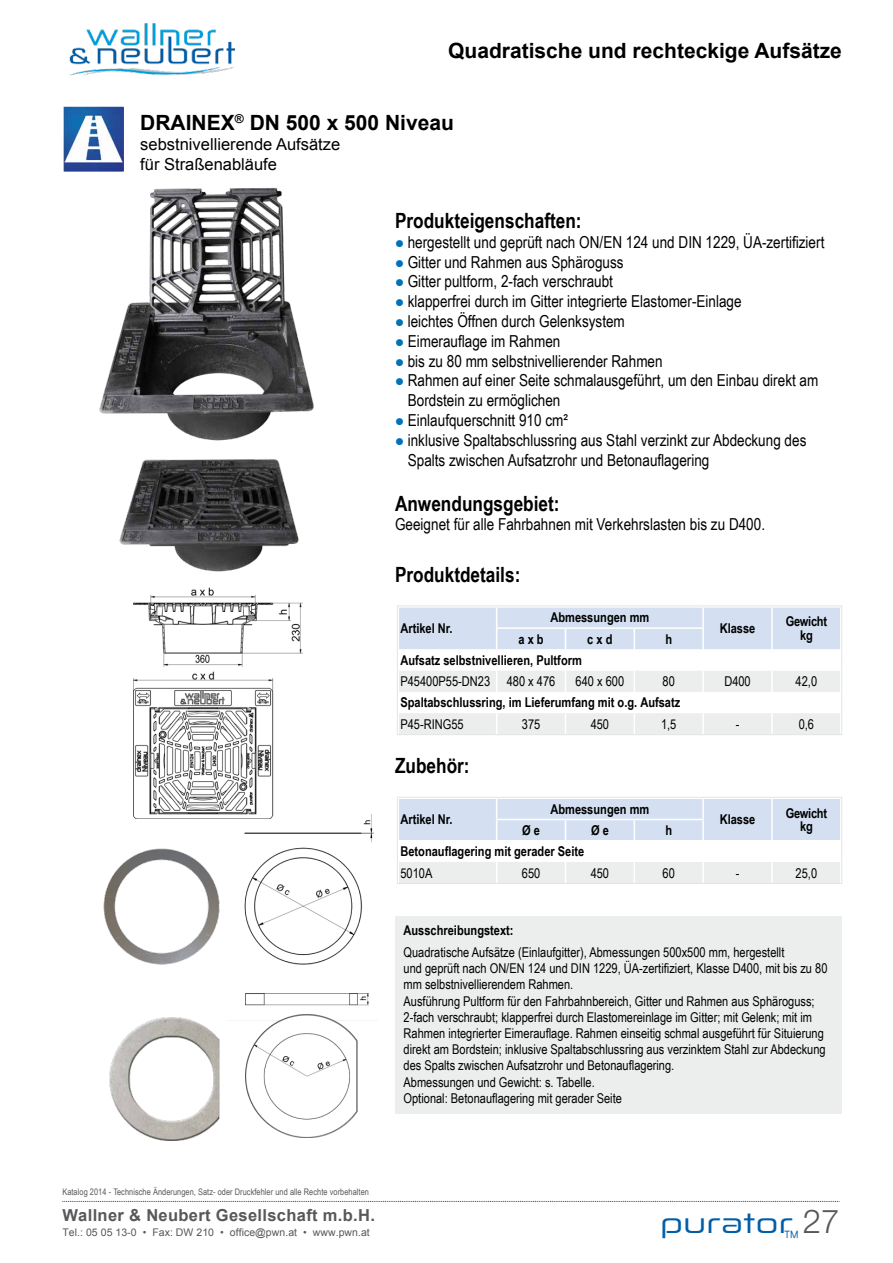
<style>
.page{position:relative;width:893px;height:1263px;background:#fff}
.page>*{position:absolute;margin:0;border:0;box-sizing:border-box;transform-origin:0 0}
.t1{font:300 33px "Helvetica Neue LT Std";color:#58585a}
.t2{font:27.6px "Zekton Rg";letter-spacing:.01em;color:#005ea8;scale:1.33 1}
.t3{font:700 21px "Arial Narrow";color:#000}
.t4{font:700 21px "Arial";color:#000}
.t5{font:16.5px/19.8px "Arial Narrow";color:#000}
.t6{font:16.5px/19.8px "Arial";color:#000}
.t7{font:700 16.5px "Arial";letter-spacing:.02em;color:#58585a}
.t8{font:13.5px/16.2px "Arial Narrow";color:#000}
.t9{font:700 13.5px "Arial Narrow";color:#000}
.t10{font:700 13.5px/13.5px "Arial Narrow";letter-spacing:-.02em;color:#000;text-align:center}
.t11{font:10.5px "Arial";letter-spacing:.005em;color:#58585a}
.t12{font:9px "Arial Narrow";letter-spacing:.005em;color:#58585a}
.s1{color:#0072ba}
</style>
<div class="page">
<svg style="left:62px;top:1201px;width:777px;height:1px"></svg>
<img style="left:69px;top:23px;width:166px;height:53px">
<div style="left:395px;top:916px;width:446px;height:198px;background:#eceded"></div>
<img style="left:64px;top:106px;width:59px;height:65px">
<svg style="left:399px;top:608px;width:441px;height:125px"></svg>
<hr style="left:702px;top:713px;width:2px;height:21px;background:#fff">
<hr style="left:771px;top:713px;width:2px;height:21px;background:#fff">
<div style="left:397px;top:606px;width:445px;height:129px;border:1px solid #e3e4e4"></div>
<svg style="left:399px;top:799px;width:441px;height:83px"></svg>
<hr style="left:702px;top:862px;width:2px;height:21px;background:#fff">
<hr style="left:771px;top:862px;width:2px;height:21px;background:#fff">
<div style="left:397px;top:797px;width:445px;height:87px;border:1px solid #e3e4e4"></div>
<img style="left:119px;top:459px;width:180px;height:113px">
<img style="left:133px;top:587px;width:169px;height:232px">
<img style="left:227px;top:814px;width:147px;height:180px">
<img style="left:245px;top:994px;width:124px;height:144px">
<img style="left:103px;top:848px;width:117px;height:117px">
<img style="left:109px;top:1017px;width:111px;height:123px">
<img style="left:99px;top:187px;width:215px;height:254px">
<h3 class="t4" style="left:448px;top:36px;width:395px">Quadratische und rechteckige Aufsätze</h3>
<h3 class="t4" style="left:140px;top:109px;width:315px">DRAINEX<sup>®</sup> DN 500 x 500 Niveau</h3>
<p class="t6" style="left:140px;top:134px;width:201px">sebstnivellierende Aufsätze für Straßenabläufe</p>
<h3 class="t3" style="left:395px;top:205px;width:188px">Produkteigenschaften:</h3>
<p class="t5" style="left:395px;top:231px;width:431px"><span class="s1">●</span> hergestellt und geprüft nach ON/EN 124 und DIN 1229, ÜA-zertifiziert</p>
<p class="t5" style="left:395px;top:251px;width:230px"><span class="s1">●</span> Gitter und Rahmen aus Sphäroguss</p>
<p class="t5" style="left:395px;top:271px;width:220px"><span class="s1">●</span> Gitter pultform, 2-fach verschraubt</p>
<p class="t5" style="left:395px;top:291px;width:348px"><span class="s1">●</span> klapperfrei durch im Gitter integrierte Elastomer-Einlage</p>
<p class="t5" style="left:395px;top:311px;width:231px"><span class="s1">●</span> leichtes Öffnen durch Gelenksystem</p>
<p class="t5" style="left:395px;top:330px;width:167px"><span class="s1">●</span> Eimerauflage im Rahmen</p>
<p class="t5" style="left:395px;top:350px;width:269px"><span class="s1">●</span> bis zu 80 mm selbstnivellierender Rahmen</p>
<p class="t5" style="left:408px;top:370px;width:412px;text-indent:-13px"><span class="s1">●</span> Rahmen auf einer Seite schmalausgeführt, um den Einbau direkt am<br>Bordstein zu ermöglichen</p>
<p class="t5" style="left:395px;top:410px;width:174px"><span class="s1">●</span> Einlaufquerschnitt 910 cm²</p>
<p class="t5" style="left:408px;top:429px;width:400px;text-indent:-13px"><span class="s1">●</span> inklusive Spaltabschlussring aus Stahl verzinkt zur Abdeckung des<br>Spalts zwischen Aufsatzrohr und Betonauflagering</p>
<h3 class="t3" style="left:395px;top:487px;width:166px">Anwendungsgebiet:</h3>
<p class="t5" style="left:395px;top:514px;width:372px">Geeignet für alle Fahrbahnen mit Verkehrslasten bis zu D400.</p>
<h3 class="t3" style="left:395px;top:558px;width:127px">Produktdetails:</h3>
<p class="t9" style="left:550px;top:607px;width:101px">Abmessungen mm</p>
<p class="t9" style="left:720px;top:618px;width:37px">Klasse</p>
<p class="t10" style="left:786px;top:614px;width:43px">Gewicht kg</p>
<p class="t9" style="left:400px;top:618px;width:54px">Artikel Nr.</p>
<p class="t9" style="left:518px;top:629px;width:27px">a x b</p>
<p class="t9" style="left:587px;top:629px;width:27px">c x d</p>
<p class="t9" style="left:665px;top:629px;width:8px">h</p>
<p class="t9" style="left:400px;top:650px;width:183px">Aufsatz selbstnivellieren, Pultform</p>
<p class="t8" style="left:400px;top:673px;width:156px">P45400P55-DN23 480 x 476</p>
<p class="t8" style="left:576px;top:673px;width:50px">640 x 600</p>
<p class="t8" style="left:663px;top:673px;width:14px">80</p>
<p class="t8" style="left:724px;top:673px;width:28px">D400</p>
<p class="t8" style="left:796px;top:673px;width:23px">42,0</p>
<p class="t9" style="left:400px;top:692px;width:281px">Spaltabschlussring, im Lieferumfang mit o.g. Aufsatz</p>
<p class="t8" style="left:400px;top:715px;width:65px">P45-RING55</p>
<p class="t8" style="left:522px;top:715px;width:20px">375</p>
<p class="t8" style="left:591px;top:715px;width:20px">450</p>
<p class="t8" style="left:661px;top:715px;width:17px">1,5</p>
<p class="t8" style="left:736px;top:715px;width:5px">-</p>
<p class="t8" style="left:799px;top:715px;width:17px">0,6</p>
<h3 class="t3" style="left:395px;top:750px;width:76px">Zubehör:</h3>
<p class="t9" style="left:400px;top:809px;width:54px">Artikel Nr.</p>
<p class="t9" style="left:550px;top:799px;width:101px">Abmessungen mm</p>
<p class="t10" style="left:786px;top:805px;width:43px">Gewicht</p>
<p class="t9" style="left:720px;top:809px;width:37px">Klasse</p>
<p class="t9" style="left:522px;top:820px;width:19px">Ø e</p>
<p class="t9" style="left:591px;top:820px;width:19px">Ø e</p>
<p class="t9" style="left:800px;top:816px;width:14px">kg</p>
<p class="t9" style="left:665px;top:820px;width:8px">h</p>
<p class="t9" style="left:400px;top:841px;width:185px">Betonauflagering mit gerader Seite</p>
<p class="t8" style="left:400px;top:864px;width:34px">5010A</p>
<p class="t8" style="left:522px;top:864px;width:20px">650</p>
<p class="t8" style="left:591px;top:864px;width:20px">450</p>
<p class="t8" style="left:663px;top:864px;width:14px">60</p>
<p class="t8" style="left:736px;top:864px;width:5px">-</p>
<p class="t8" style="left:796px;top:864px;width:23px">25,0</p>
<p class="t9" style="left:404px;top:920px;width:112px">Ausschreibungstext:</p>
<p class="t8" style="left:404px;top:943px;width:425px">Quadratische Aufsätze (Einlaufgitter), Abmessungen 500x500 mm, hergestellt<br>und geprüft nach ON/EN 124 und DIN 1229, ÜA-zertifiziert, Klasse D400, mit bis zu 80 mm selbstnivellierendem Rahmen.<br>Ausführung Pultform für den Fahrbahnbereich, Gitter und Rahmen aus Sphäroguss; 2-fach verschraubt; klapperfrei durch Elastomereinlage im Gitter; mit Gelenk; mit im Rahmen integrierter Eimerauflage. Rahmen einseitig schmal ausgeführt für Situierung direkt am Bordstein; inklusive Spaltabschlussring aus verzinktem Stahl zur Abdeckung des Spalts zwischen Aufsatzrohr und Betonauflagering.<br>Abmessungen und Gewicht: s. Tabelle.<br>Optional: Betonauflagering mit gerader Seite</p>
<p class="t12" style="left:62px;top:1186px;width:308px">Katalog 2014 - Technische Änderungen, Satz- oder Druckfehler und alle Rechte vorbehalten</p>
<p class="t7" style="left:62px;top:1204px;width:314px">Wallner &amp; Neubert Gesellschaft m.b.H.</p>
<p class="t11" style="left:62px;top:1225px;width:309px">Tel.: 05 05 13-0 • Fax: DW 210 • office@pwn.at • www.pwn.at</p>
<h1 class="t1" style="left:803px;top:1200px;width:38px">27</h1>
<h2 class="t2" style="left:660px;top:1205px;width:106px">purator<sub>™</sub></h2>
</div>
